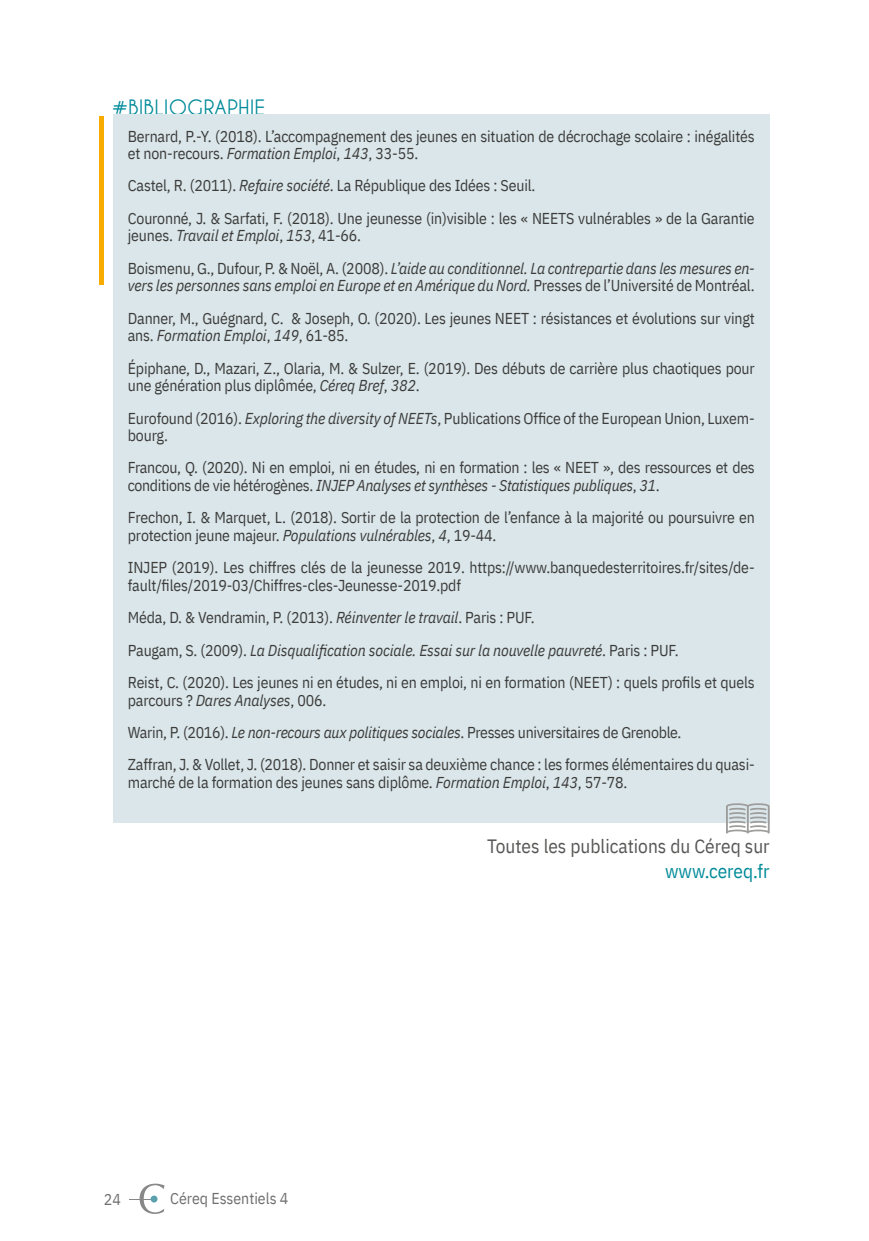
<style>
.page{position:relative;width:869px;height:1241px;background:#fff}
.page>*{position:absolute;margin:0;border:0;box-sizing:border-box;transform-origin:0 0}
.t1{font:700 21px "Caviar Dreams";color:#008b99}
.t2{font:19.25px "IBM Plex Sans Cond";color:#575756}
.t3{font:19.25px "IBM Plex Sans Cond";color:#008b99}
.t4{font:15.75px/32.4px "IBM Plex Sans Cond";letter-spacing:-.01em;color:#3c3c3b}
.t5{font:italic 15.75px/32.4px "IBM Plex Sans Cond";letter-spacing:-.01em;color:#3c3c3b}
.t6{font:15.75px "IBM Plex Sans Cond";color:#706f6f}
.s1{font-style:italic}
.s2{font-style:normal}
</style>
<div class="page">
<svg style="left:129px;top:1183px;width:35px;height:30px"></svg>
<div style="left:150px;top:1195px;width:7px;height:7px;background:#5ba0ac;border-radius:50%"></div>
<div style="left:99px;top:116px;width:5px;height:168px;background:#f8ac00"></div>
<div style="left:113px;top:114px;width:656px;height:708px;background:#dbe6ea"></div>
<svg style="left:725px;top:803px;width:44px;height:30px"></svg>
<h1 class="t1" style="left:112px;top:95px;width:155px">#BIBLIOGRAPHIE</h1>
<p class="t4" style="left:128px;top:126px;width:628px;line-height:17.5px">Bernard, P.-Y. (2018). L’accompagnement des jeunes en situation de décrochage scolaire : inégalités et non-recours. <span class="s1">Formation Emploi</span>, <span class="s1">143</span>, 33-55.</p>
<p class="t4" style="left:128px;top:168px;width:628px">Castel, R. (2011). <span class="s1">Refaire société</span>. La République des Idées : Seuil.<br>Couronné, J. &amp; Sarfati, F. (2018). Une jeunesse (in)visible : les « NEETS vulnérables » de la Garantie</p>
<p class="t5" style="left:128px;top:218px;width:628px"><span class="s2">jeunes.</span> Travail et Emploi<span class="s2">,</span> 153<span class="s2">, 41-66.<br>Boismenu, G., Dufour, P. &amp; Noël, A. (2008).</span> L’aide au conditionnel. La contrepartie dans les mesures en-</p>
<p class="t4" style="left:128px;top:268px;width:628px"><span class="s1">vers les personnes sans emploi en Europe et en Amérique du Nord.</span> Presses de l’Université de Montréal.<br>Danner, M., Guégnard, C. &amp; Joseph, O. (2020). Les jeunes NEET : résistances et évolutions sur vingt</p>
<p class="t4" style="left:128px;top:318px;width:628px">ans. <span class="s1">Formation Emploi</span>, <span class="s1">149</span>, 61-85.<br>Épiphane, D., Mazari, Z., Olaria, M. &amp; Sulzer, E. (2019). Des débuts de carrière plus chaotiques pour</p>
<p class="t4" style="left:128px;top:368px;width:628px">une génération plus diplômée, <span class="s1">Céreq Bref</span>, <span class="s1">382</span>.<br>Eurofound (2016). <span class="s1">Exploring the diversity of NEETs</span>, Publications Office of the European Union, Luxem-</p>
<p class="t4" style="left:128px;top:418px;width:628px">bourg.<br>Francou, Q. (2020). Ni en emploi, ni en études, ni en formation : les « NEET », des ressources et des</p>
<p class="t4" style="left:128px;top:468px;width:628px">conditions de vie hétérogènes. <span class="s1">INJEP Analyses et synthèses - Statistiques publiques</span>, <span class="s1">31</span>.<br>Frechon, I. &amp; Marquet, L. (2018). Sortir de la protection de l’enfance à la majorité ou poursuivre en</p>
<p class="t4" style="left:128px;top:517px;width:628px">protection jeune majeur. <span class="s1">Populations vulnérables</span>, <span class="s1">4</span>, 19-44.<br>INJEP (2019). Les chiffres clés de la jeunesse 2019. https://www.banquedesterritoires.fr/sites/de-</p>
<p class="t4" style="left:128px;top:567px;width:628px">fault/files/2019-03/Chiffres-cles-Jeunesse-2019.pdf<br>Méda, D. &amp; Vendramin, P. (2013). <span class="s1">Réinventer le travail</span>. Paris : PUF.<br>Paugam, S. (2009). <span class="s1">La Disqualification sociale. Essai sur la nouvelle pauvreté</span>. Paris : PUF.<br>Reist, C. (2020). Les jeunes ni en études, ni en emploi, ni en formation (NEET) : quels profils et quels</p>
<p class="t4" style="left:128px;top:682px;width:628px">parcours ? <span class="s1">Dares Analyses</span>, 006.<br>Warin, P. (2016). <span class="s1">Le non-recours aux politiques sociales</span>. Presses universitaires de Grenoble.<br>Zaffran, J. &amp; Vollet, J. (2018). Donner et saisir sa deuxième chance : les formes élémentaires du quasi-</p>
<p class="t4" style="left:128px;top:764px;width:501px">marché de la formation des jeunes sans diplôme. <span class="s1">Formation Emploi</span>, <span class="s1">143</span>, 57-78.</p>
<p class="t6" style="left:104px;top:1187px;width:19px">24</p>
<p class="t6" style="left:170px;top:1185px;width:120px">Céreq Essentiels 4</p>
<p class="t2" style="left:487px;top:831px;width:284px">Toutes les publications du Céreq sur</p>
<p class="t3" style="left:665px;top:855px;width:106px">www.cereq.fr</p>
</div>
